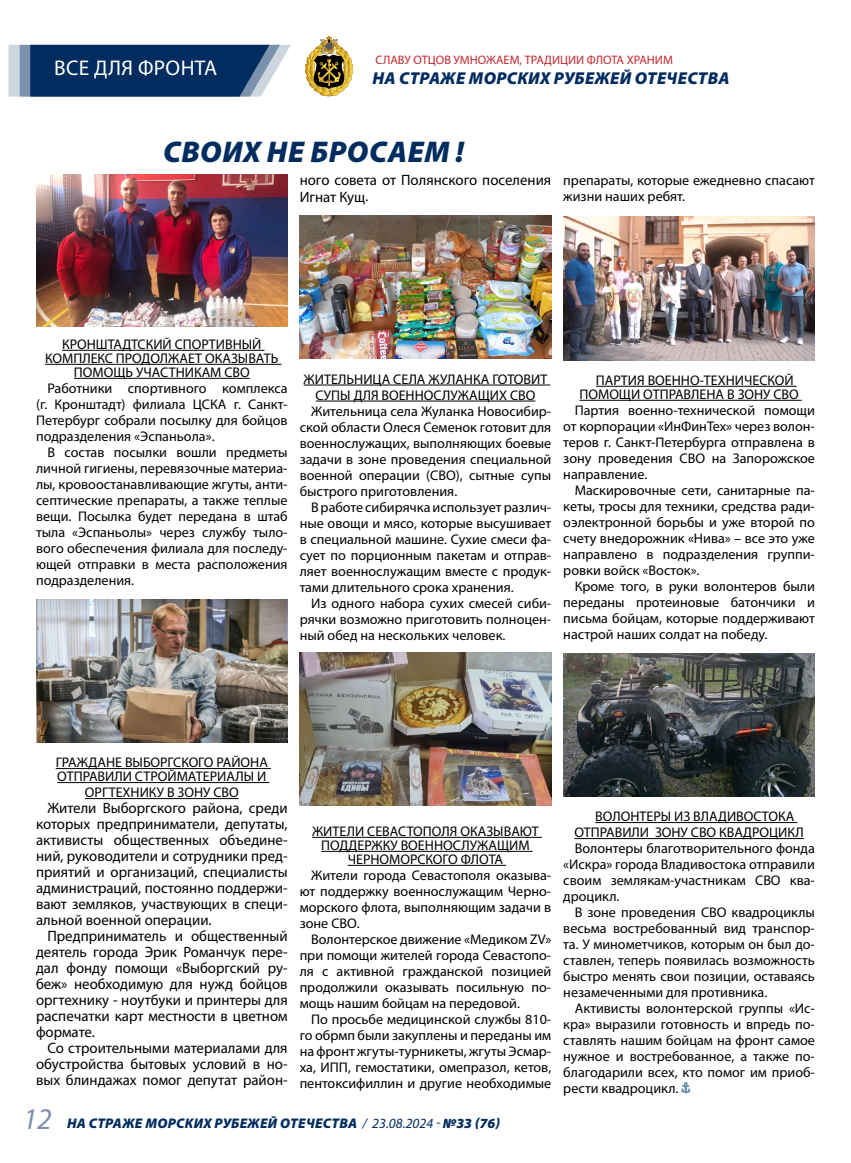
<style>
.page{position:relative;width:851px;height:1163px;background:#fff}
.page>*{position:absolute;margin:0;border:0;box-sizing:border-box;transform-origin:0 0}
.t1{font:italic 900 30px "Myriad Pro";letter-spacing:.02em;color:#002c5f}
.t2{font:21.3px "Myriad Pro";letter-spacing:.02em;color:#fff}
.t3{font:italic 900 17.2px "Myriad Pro";letter-spacing:.02em;color:#002c5f}
.t4{font:15px/16px "Myriad Pro";color:#000;text-align:justify}
.t5{font:14px/16px "Myriad Pro";color:#000;text-align:justify}
.t6{font:italic 900 14px "Myriad Pro";letter-spacing:.02em;color:#002c5f}
.t7{font:12.3px "Myriad Pro";color:#c3272d}
.s1{font-size:14px}
.s2{font-weight:400;font-size:30px}
.s3{font-weight:400}
</style>
<div class="page">
<svg style="left:305px;top:36px;width:48px;height:61px"></svg>
<svg style="left:9px;top:45px;width:282px;height:52px;background:#274c77"></svg>
<hr style="left:62px;top:350px;width:202px;height:1px;background:#000">
<hr style="left:45px;top:364px;width:236px;height:1px;background:#000">
<hr style="left:74px;top:378px;width:176px;height:1px;background:#000">
<hr style="left:56px;top:768px;width:215px;height:1px;background:#000">
<hr style="left:57px;top:782px;width:212px;height:1px;background:#000">
<hr style="left:85px;top:798px;width:154px;height:1px;background:#000">
<img style="left:36px;top:174px;width:251px;height:152px">
<img style="left:36px;top:599px;width:251px;height:143px">
<hr style="left:303px;top:384px;width:247px;height:1px;background:#000">
<hr style="left:315px;top:400px;width:220px;height:1px;background:#000">
<hr style="left:312px;top:836px;width:230px;height:1px;background:#000">
<hr style="left:321px;top:850px;width:211px;height:1px;background:#000">
<hr style="left:348px;top:864px;width:158px;height:1px;background:#000">
<img style="left:300px;top:215px;width:251px;height:144px">
<img style="left:300px;top:652px;width:251px;height:153px">
<hr style="left:596px;top:386px;width:200px;height:1px;background:#000">
<hr style="left:579px;top:400px;width:222px;height:1px;background:#000">
<hr style="left:595px;top:822px;width:202px;height:1px;background:#000">
<hr style="left:574px;top:838px;width:229px;height:1px;background:#000">
<img style="left:563px;top:217px;width:251px;height:143px">
<img style="left:563px;top:653px;width:251px;height:143px">
<svg style="left:681px;top:1082px;width:9px;height:11px"></svg>
<h2 class="t2" style="left:54px;top:55px;width:164px">ВСЕ ДЛЯ ФРОНТА</h2>
<p class="t7" style="left:375px;top:52px;width:299px">СЛАВУ ОТЦОВ УМНОЖАЕМ, ТРАДИЦИИ ФЛОТА ХРАНИМ</p>
<p class="t3" style="left:372px;top:69px;width:358px">НА СТРАЖЕ МОРСКИХ РУБЕЖЕЙ ОТЕЧЕСТВА</p>
<h1 class="t1" style="left:163px;top:135px;width:302px">СВОИХ НЕ БРОСАЕМ !</h1>
<p class="t4" style="left:299px;top:172px;width:253px">ного совета от Полянского поселения<br>Игнат Кущ<span class="s1">.</span></p>
<p class="t5" style="left:563px;top:172px;width:253px">препараты, которые ежедневно спасают жизни наших ребят.</p>
<p class="t5" style="left:45px;top:337px;width:235px;line-height:14px;text-align:center">КРОНШТАДТСКИЙ СПОРТИВНЫЙ<br>КОМПЛЕКС ПРОДОЛЖАЕТ ОКАЗЫВАТЬ<br>ПОМОЩЬ УЧАСТНИКАМ СВО</p>
<p class="t5" style="left:36px;top:380px;width:253px;text-indent:11px">Работники спортивного комплекса (г. Кронштадт) филиала ЦСКА г. Санкт-Петербург собрали посылку для бойцов подразделения «Эспаньола».</p>
<p class="t5" style="left:36px;top:444px;width:253px;text-indent:11px">В состав посылки вошли предметы личной гигиены, перевязочные материа&shy;лы, кровоостанавливающие жгуты, анти&shy;септические препараты, а также теплые вещи. Посылка будет передана в штаб тыла «Эспаньолы» через службу тыло&shy;вого обеспечения филиала для последу&shy;ющей отправки в места расположения подразделения.</p>
<p class="t5" style="left:303px;top:370px;width:245px">ЖИТЕЛЬНИЦА СЕЛА ЖУЛАНКА ГОТОВИТ</p>
<p class="t5" style="left:315px;top:386px;width:221px">СУПЫ ДЛЯ ВОЕННОСЛУЖАЩИХ СВО</p>
<p class="t5" style="left:311px;top:402px;width:242px">Жительница села Жуланка Новосибир-</p>
<p class="t5" style="left:299px;top:418px;width:253px">ской области Олеся Семенок готовит для</p>
<p class="t5" style="left:299px;top:434px;width:253px">военнослужащих, выполняющих боевые</p>
<p class="t5" style="left:299px;top:450px;width:253px">задачи в зоне проведения специальной</p>
<p class="t5" style="left:299px;top:466px;width:253px">военной операции (СВО), сытные супы</p>
<p class="t5" style="left:299px;top:482px;width:159px">быстрого приготовления.</p>
<p class="t5" style="left:311px;top:498px;width:242px">В работе сибирячка использует различ-</p>
<p class="t5" style="left:299px;top:514px;width:253px">ные овощи и мясо, которые высушивает</p>
<p class="t5" style="left:299px;top:530px;width:253px">в специальной машине. Сухие смеси фа-</p>
<p class="t5" style="left:299px;top:546px;width:253px">сует по порционным пакетам и отправ-</p>
<p class="t5" style="left:299px;top:562px;width:253px">ляет военнослужащим вместе с продук-</p>
<p class="t5" style="left:299px;top:578px;width:215px">тами длительного срока хранения.</p>
<p class="t5" style="left:311px;top:594px;width:242px">Из одного набора сухих смесей сиби-</p>
<p class="t5" style="left:299px;top:610px;width:253px">рячки возможно приготовить полноцен-</p>
<p class="t5" style="left:299px;top:626px;width:207px">ный обед на нескольких человек.</p>
<p class="t5" style="left:579px;top:373px;width:221px;line-height:14px;text-indent:16px">ПАРТИЯ ВОЕННО-ТЕХНИЧЕСКОЙ<br>ПОМОЩИ ОТПРАВЛЕНА В ЗОНУ СВО</p>
<p class="t5" style="left:563px;top:402px;width:253px;text-indent:11px">Партия военно-технической помощи от корпорации «ИнФинТех» через волон&shy;теров г. Санкт-Петербурга отправлена в зону проведения СВО на Запорожское направление.</p>
<p class="t5" style="left:563px;top:482px;width:253px;text-indent:11px">Маскировочные сети, санитарные па&shy;кеты, тросы для техники, средства ради&shy;оэлектронной борьбы и уже второй по счету внедорожник «Нива» – все это уже направлено в подразделения группи&shy;ровки войск «Восток».</p>
<p class="t5" style="left:563px;top:578px;width:253px;text-indent:11px">Кроме того, в руки волонтеров были переданы протеиновые батончики и письма бойцам, которые поддерживают настрой наших солдат на победу.</p>
<p class="t5" style="left:56px;top:755px;width:214px;line-height:14px">ГРАЖДАНЕ ВЫБОРГСКОГО РАЙОНА<br>ОТПРАВИЛИ СТРОЙМАТЕРИАЛЫ И</p>
<p class="t5" style="left:85px;top:784px;width:155px">ОРГТЕХНИКУ В ЗОНУ СВО</p>
<p class="t4" style="left:36px;top:799px;width:253px;text-indent:11px">Жители Выборгского района, среди которых предприниматели, депутаты, активисты общественных объедине&shy;ний, руководители и сотрудники пред&shy;приятий и организаций, специалисты администраций, постоянно поддержи&shy;вают земляков, участвующих в специ&shy;альной военной операции.</p>
<p class="t4" style="left:36px;top:927px;width:253px;text-indent:11px">Предприниматель и общественный деятель города Эрик Романчук пере&shy;дал фонду помощи «Выборгский ру&shy;беж» необходимую для нужд бойцов оргтехнику - ноутбуки и принтеры для распечатки карт местности в цветном формате.</p>
<p class="t4" style="left:36px;top:1039px;width:253px;text-indent:11px">Со строительными материалами для обустройства бытовых условий в но&shy;вых блиндажах помог депутат район-</p>
<p class="t5" style="left:312px;top:823px;width:228px;line-height:14px;text-align:center">ЖИТЕЛИ СЕВАСТОПОЛЯ ОКАЗЫВАЮТ<br>ПОДДЕРЖКУ ВОЕННОСЛУЖАЩИМ<br>ЧЕРНОМОРСКОГО ФЛОТА</p>
<p class="t5" style="left:299px;top:866px;width:253px;text-indent:11px">Жители города Севастополя оказыва&shy;ют поддержку военнослужащим Черно&shy;морского флота, выполняющим задачи в зоне СВО.</p>
<p class="t5" style="left:299px;top:930px;width:253px;text-indent:11px">Волонтерское движение «Медиком ZV» при помощи жителей города Севастопо&shy;ля с активной гражданской позицией продолжили оказывать посильную по&shy;мощь нашим бойцам на передовой.</p>
<p class="t5" style="left:299px;top:1010px;width:253px;text-indent:11px">По просьбе медицинской службы 810- го обрмп были закуплены и переданы им на фронт жгуты-турникеты, жгуты Эсмар&shy;ха, ИПП, гемостатики, омепразол, кетов, пентоксифиллин и другие необходимые</p>
<p class="t6" style="left:22px;top:1114px;width:479px"><span class="s2">12</span> НА СТРАЖЕ МОРСКИХ РУБЕЖЕЙ ОТЕЧЕСТВА <span class="s3">/ 23.08.2024 -</span> №33 (76)</p>
<p class="t5" style="left:595px;top:808px;width:200px">ВОЛОНТЕРЫ ИЗ ВЛАДИВОСТОКА</p>
<p class="t5" style="left:574px;top:824px;width:231px">ОТПРАВИЛИ ЗОНУ СВО КВАДРОЦИКЛ</p>
<p class="t5" style="left:574px;top:840px;width:242px">Волонтеры благотворительного фонда</p>
<p class="t5" style="left:563px;top:856px;width:253px">«Искра» города Владивостока отправили</p>
<p class="t5" style="left:563px;top:872px;width:253px">своим землякам-участникам СВО ква-</p>
<p class="t5" style="left:563px;top:888px;width:58px">дроцикл.</p>
<p class="t5" style="left:574px;top:904px;width:242px">В зоне проведения СВО квадроциклы</p>
<p class="t5" style="left:563px;top:920px;width:253px">весьма востребованный вид транспор-</p>
<p class="t5" style="left:563px;top:936px;width:253px">та. У минометчиков, которым он был до-</p>
<p class="t5" style="left:563px;top:952px;width:253px">ставлен, теперь появилась возможность</p>
<p class="t5" style="left:563px;top:968px;width:253px">быстро менять свои позиции, оставаясь</p>
<p class="t5" style="left:563px;top:984px;width:205px">незамеченными для противника.</p>
<p class="t5" style="left:574px;top:1000px;width:242px">Активисты волонтерской группы «Ис-</p>
<p class="t5" style="left:563px;top:1016px;width:253px">кра» выразили готовность и впредь по-</p>
<p class="t5" style="left:563px;top:1032px;width:253px">ставлять нашим бойцам на фронт самое</p>
<p class="t5" style="left:563px;top:1048px;width:253px">нужное и востребованное, а также по-</p>
<p class="t5" style="left:563px;top:1064px;width:253px">благодарили всех, кто помог им приоб-</p>
<p class="t5" style="left:563px;top:1080px;width:117px">рести квадроцикл.</p>
</div>
